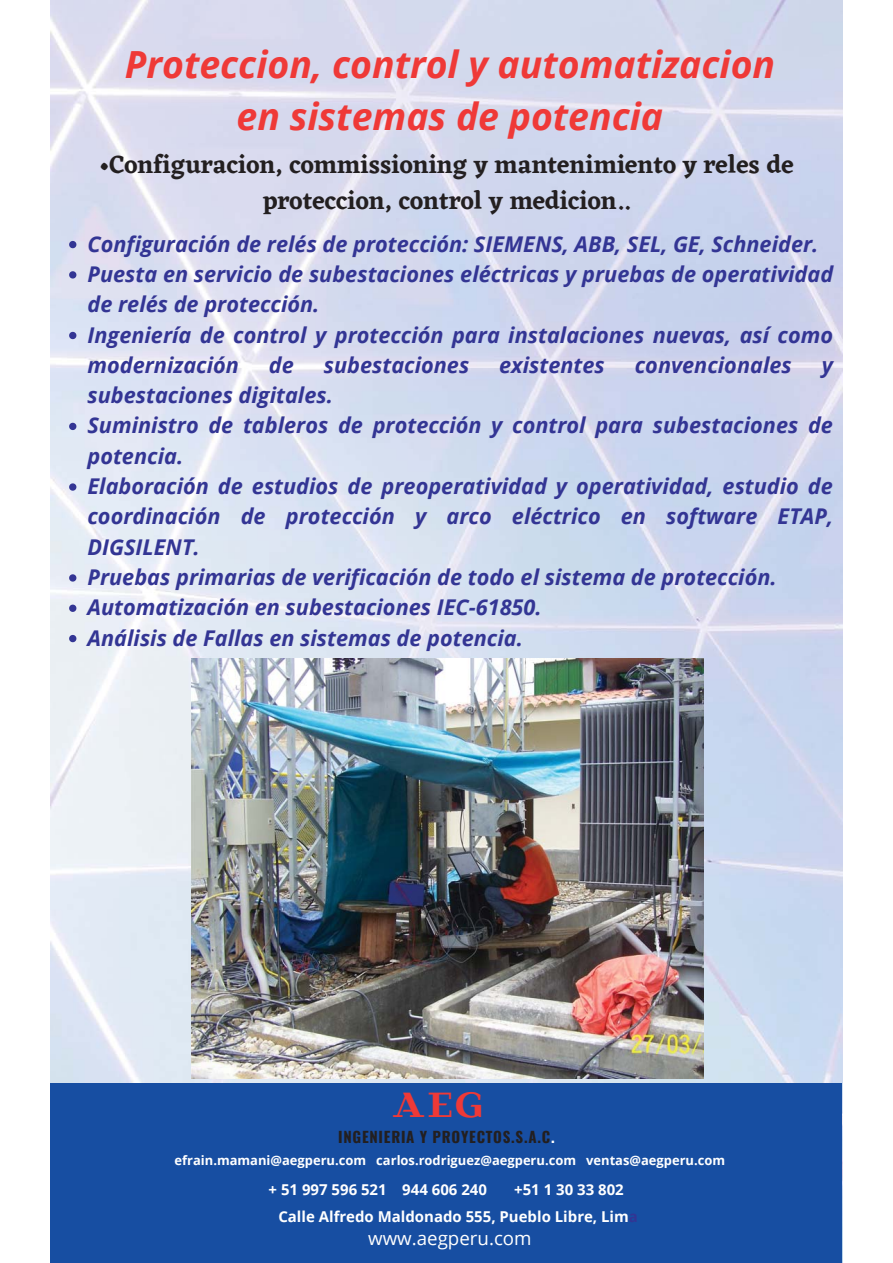
<style>
.page{position:relative;width:893px;height:1263px;background:#fff}
.page>*{position:absolute;margin:0;border:0;box-sizing:border-box;transform-origin:0 0}
.t1{font:italic 700 37.35px/52.2px "Open Sans";color:#ef3937;text-align:center}
.t2{font:37.35px "Beaumaris";color:#ef3937}
.t3{font:600 25.5px/35.4px "Eczar";color:#231f20;text-align:center}
.t4{font:italic 700 21.75px/30.3px "Open Sans";color:#333594}
.t5{font:18.75px "Open Sans";color:#fff}
.t6{font:700 15px/27px "Open Sans";color:#fff}
.t7{font:700 15px "Oswald";letter-spacing:.05em;color:#231f20}
.t8{font:700 12.9px "Open Sans";color:#fff}
.s1{color:#fff}
.s2{color:#333594}
</style>
<div class="page">
<img style="left:51px;top:0;width:791px;height:1084px">
<div style="left:51px;top:1084px;width:791px;height:179px;background:#174ea2"></div>
<img style="left:191px;top:658px;width:512px;height:421px">
<svg style="left:69px;top:241px;width:7px;height:7px"></svg>
<svg style="left:69px;top:271px;width:7px;height:8px"></svg>
<svg style="left:69px;top:332px;width:7px;height:7px"></svg>
<svg style="left:69px;top:423px;width:7px;height:7px"></svg>
<svg style="left:69px;top:483px;width:7px;height:8px"></svg>
<svg style="left:69px;top:574px;width:7px;height:8px"></svg>
<svg style="left:69px;top:605px;width:7px;height:7px"></svg>
<svg style="left:69px;top:635px;width:7px;height:7px"></svg>
<h1 class="t1" style="left:125px;top:38px;width:652px">Proteccion, control y automatizacion en sistemas de potencia</h1>
<p class="t3" style="left:99px;top:147px;width:696px">•Configuracion, commissioning y mantenimiento y reles de proteccion, control y medicion..</p>
<p class="t4" style="left:87px;top:228px;width:747px">Configuración de relés de protección: SIEMENS, ABB, SEL, GE, Schneider.<br>Puesta en servicio de subestaciones eléctricas y pruebas de operatividad de relés de protección.<br>Ingeniería de control y protección para instalaciones nuevas, así como modernización</p>
<p class="t4" style="left:269px;top:349px;width:26px">de</p>
<p class="t4" style="left:324px;top:349px;width:147px">subestaciones</p>
<p class="t4" style="left:499px;top:349px;width:107px">existentes</p>
<p class="t4" style="left:635px;top:349px;width:158px">convencionales</p>
<p class="t4" style="left:822px;top:349px;width:13px">y</p>
<p class="t4" style="left:87px;top:380px;width:747px">subestaciones digitales.<br>Suministro de tableros de protección y control para subestaciones de potencia.<br>Elaboración de estudios de preoperatividad y operatividad, estudio de coordinación de protección y arco eléctrico en software ETAP, DIGSILENT.<br>Pruebas primarias de verificación de todo el sistema de protección.<br>Automatización en subestaciones IEC-61850.<br>Análisis de Fallas en sistemas de potencia.</p>
<h1 class="t2" style="left:392px;top:1084px;width:92px">AEG</h1>
<p class="t8" style="left:175px;top:1151px;width:552px">efrain.mamani@aegperu.com carlos.rodriguez@aegperu.com ventas@aegperu.com</p>
<p class="t6" style="left:269px;top:1176px;width:220px">+ 51 997 596 521 944 606 240</p>
<p class="t7" style="left:338px;top:1125px;width:218px">INGENIERIA Y PROYECTOS.S.A.C<span class="s1">.</span></p>
<p class="t6" style="left:278px;top:1176px;width:361px;text-indent:236px">+51 1 30 33 802<br>Calle Alfredo Maldonado 555, Pueblo Libre, Lim<span class="s2">a</span></p>
<p class="t5" style="left:368px;top:1225px;width:165px">www.aegperu.com</p>
</div>
